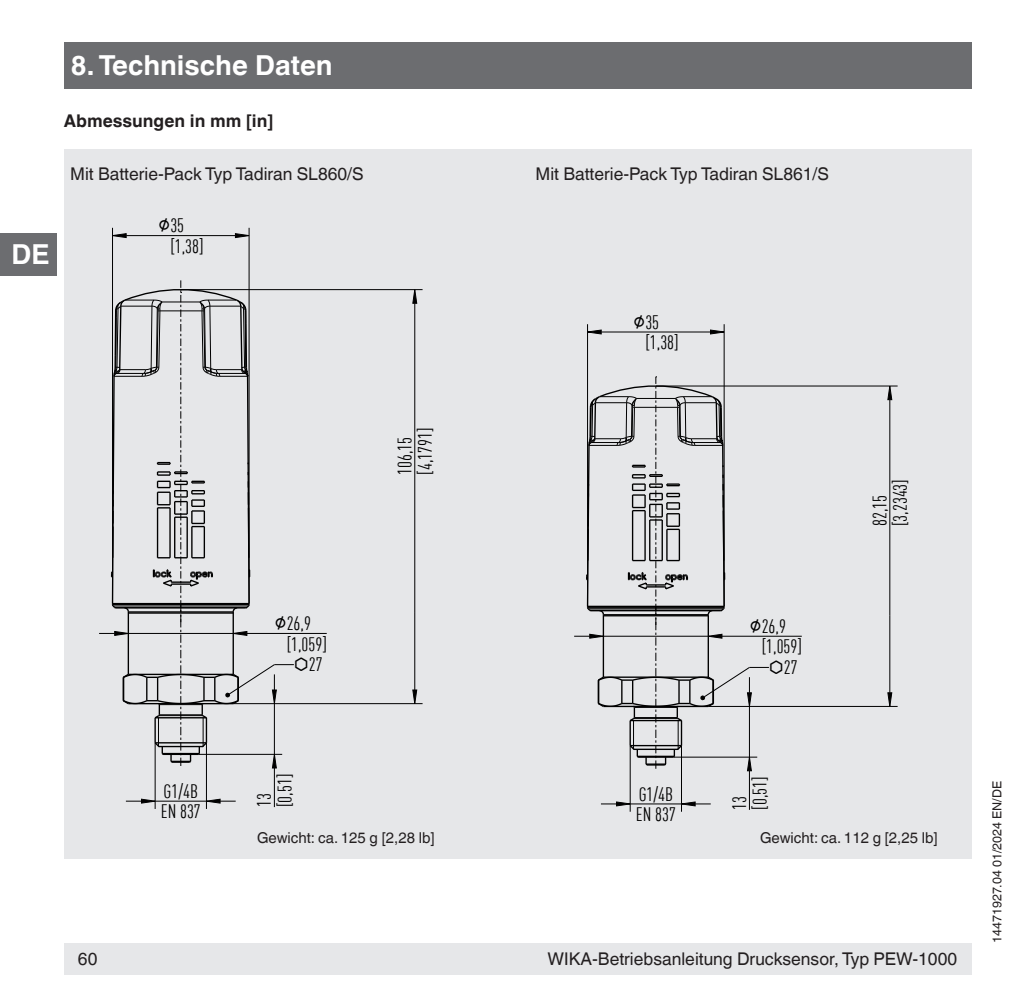
<style>
.page{position:relative;width:1021px;height:1007px;background:#fff}
.page>*{position:absolute;margin:0;border:0;box-sizing:border-box;transform-origin:0 0}
.t1{font:700 27.5px "Helvetica World";color:#fff}
.t2{font:19px/20.5px "DIN Cond";color:#000}
.t3{font:17.5px "Helvetica World";color:#231f20}
.t4{font:700 17.5px "Helvetica World";color:#231f20}
.t5{font:15px "Helvetica World";color:#231f20}
.t6{font:12.5px "Helvetica World";color:#231f20}
</style>
<div class="page">
<div style="left:64px;top:943px;width:907px;height:31px;background:#e6e7e9"></div>
<div style="left:64px;top:43px;width:907px;height:46px;background:#6c6d70"></div>
<div style="left:0;top:233px;width:57px;height:42px;background:#6c6d70"></div>
<div style="left:64px;top:150px;width:907px;height:708px;background:#e6e7e9"></div>
<svg style="left:886px;top:386px;width:7px;height:15px"></svg>
<svg style="left:588px;top:329px;width:14px;height:6px"></svg>
<svg style="left:709px;top:329px;width:16px;height:6px"></svg>
<hr style="left:587px;top:324px;width:1px;height:282px;background:#000">
<hr style="left:723px;top:324px;width:1px;height:282px;background:#000">
<hr style="left:656px;top:385px;width:241px;height:1px;background:#000">
<hr style="left:889px;top:399px;width:1px;height:216px;background:#000">
<hr style="left:601px;top:331px;width:109px;height:1px;background:#000">
<svg style="left:886px;top:691px;width:7px;height:15px"></svg>
<svg style="left:601px;top:800px;width:30px;height:7px"></svg>
<hr style="left:630px;top:803px;width:51px;height:1px;background:#000">
<svg style="left:680px;top:801px;width:30px;height:6px"></svg>
<hr style="left:629px;top:745px;width:1px;height:66px;background:#000">
<hr style="left:708px;top:706px;width:189px;height:1px;background:#000">
<hr style="left:681px;top:745px;width:1px;height:66px;background:#000">
<hr style="left:722px;top:635px;width:79px;height:1px;background:#000">
<hr style="left:749px;top:770px;width:1px;height:39px;background:#000">
<hr style="left:889px;top:615px;width:1px;height:77px;background:#000">
<svg style="left:574px;top:376px;width:195px;height:396px"></svg>
<svg style="left:411px;top:290px;width:7px;height:14px"></svg>
<hr style="left:414px;top:303px;width:1px;height:310px;background:#000">
<hr style="left:181px;top:289px;width:241px;height:1px;background:#000">
<svg style="left:412px;top:688px;width:6px;height:15px"></svg>
<svg style="left:126px;top:797px;width:29px;height:7px"></svg>
<hr style="left:155px;top:800px;width:51px;height:1px;background:#000">
<svg style="left:205px;top:797px;width:31px;height:7px"></svg>
<hr style="left:155px;top:742px;width:1px;height:66px;background:#000">
<hr style="left:233px;top:703px;width:189px;height:1px;background:#000">
<hr style="left:206px;top:742px;width:1px;height:66px;background:#000">
<hr style="left:247px;top:633px;width:80px;height:1px;background:#000">
<hr style="left:274px;top:767px;width:1px;height:40px;background:#000">
<hr style="left:414px;top:613px;width:1px;height:77px;background:#000">
<svg style="left:99px;top:42px;width:195px;height:727px"></svg>
<h1 class="t1" style="left:11px;top:238px;width:40px">DE</h1>
<h1 class="t1" style="left:71px;top:50px;width:263px">8. Technische Daten</h1>
<p class="t4" style="left:64px;top:110px;width:211px">Abmessungen in mm [in]</p>
<p class="t3" style="left:70px;top:164px;width:295px">Mit Batterie-Pack Typ Tadiran SL860/S</p>
<p class="t3" style="left:535px;top:164px;width:295px">Mit Batterie-Pack Typ Tadiran SL861/S</p>
<p class="t2" style="left:170px;top:215px;width:35px;text-indent:-12px">⌀35 [1,38]</p>
<p class="t2" style="left:645px;top:311px;width:35px;text-indent:-12px">⌀35 [1,38]</p>
<p class="t2" style="left:394px;top:474px;width:49px;rotate:-90deg">106,15 [4,1791]</p>
<p class="t2" style="left:274px;top:612px;width:38px">⌀26,9</p>
<p class="t2" style="left:287px;top:633px;width:42px">[1,059]</p>
<p class="t2" style="left:294px;top:654px;width:30px">⬡27</p>
<p class="t2" style="left:749px;top:615px;width:38px">⌀26,9</p>
<p class="t2" style="left:761px;top:636px;width:42px">[1,059]</p>
<p class="t2" style="left:769px;top:657px;width:30px">⬡27</p>
<p class="t2" style="left:869px;top:526px;width:49px;rotate:-90deg">82,15 [3,2343]</p>
<p class="t2" style="left:161px;top:780px;width:42px">G1/4B<br>EN 837</p>
<p class="t2" style="left:254px;top:807px;width:35px;rotate:-90deg">13 [0,51]</p>
<p class="t5" style="left:257px;top:828px;width:179px">Gewicht: ca. 125 g [2,28 lb]</p>
<p class="t2" style="left:636px;top:783px;width:42px">G1/4B<br>EN 837</p>
<p class="t2" style="left:729px;top:809px;width:35px;rotate:-90deg">13 [0,51]</p>
<p class="t5" style="left:760px;top:828px;width:179px">Gewicht: ca. 112 g [2,25 lb]</p>
<p class="t3" style="left:78px;top:948px;width:21px">60</p>
<p class="t3" style="left:547px;top:948px;width:411px">WIKA-Betriebsanleitung Drucksensor, Typ PEW-1000</p>
<p class="t6" style="left:989px;top:943px;width:164px;rotate:-90deg">14471927.04 01/2024 EN/DE</p>
</div>
